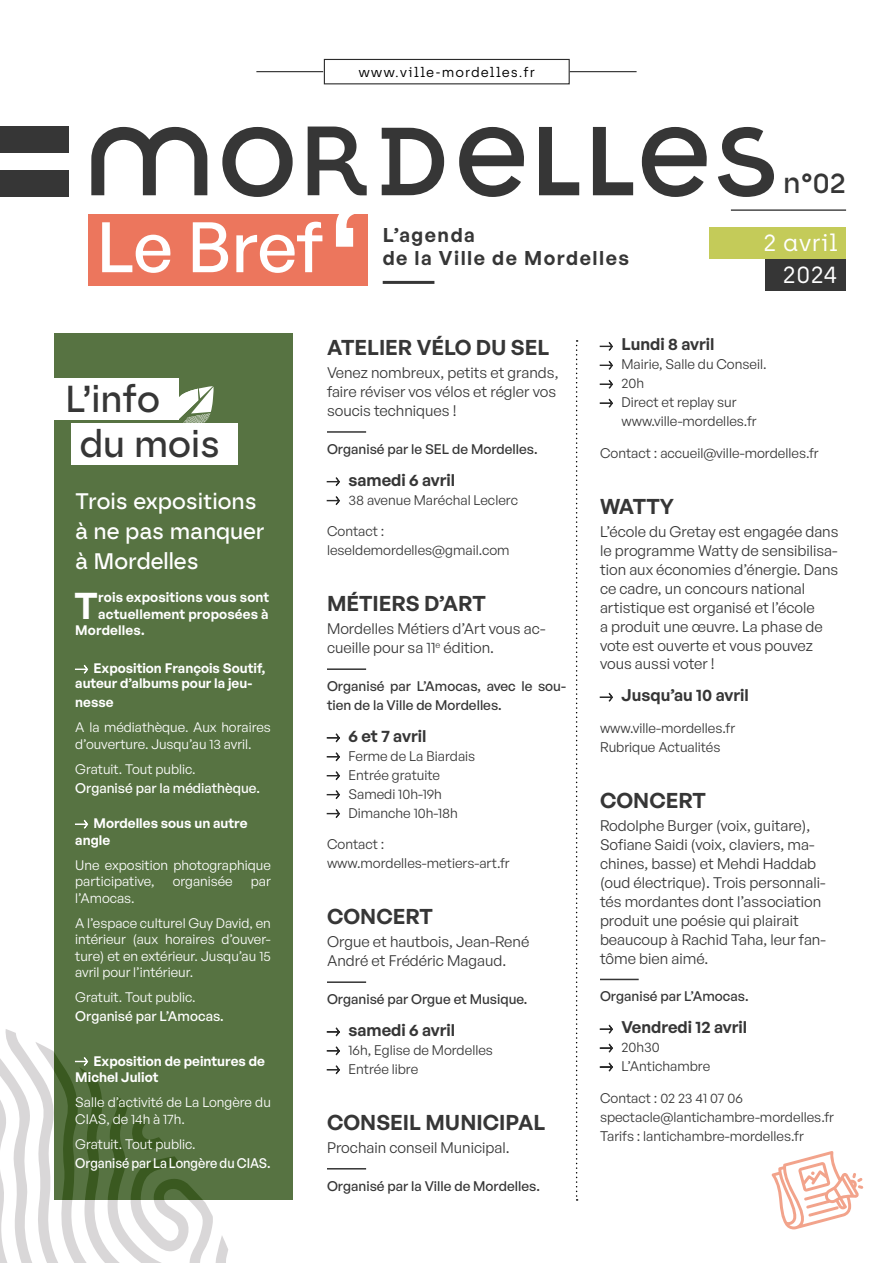
<style>
.page{position:relative;width:893px;height:1263px;background:#fff}
.page>*{position:absolute;margin:0;border:0;box-sizing:border-box;transform-origin:0 0}
.t1{font:500 69.45px "General Sans";color:#fff}
.t2{font:500 37.5px "Borna";color:#363636}
.t3{font:600 36.45px "General Sans";color:#fff}
.t4{font:500 29.55px "Borna";color:#363636}
.t5{font:23.25px/31.3px "Archia";color:#fff;text-align:right}
.t6{font:500 22.5px/30px "Borna";color:#fff}
.t7{font:600 21px "General Sans";color:#363636}
.t8{font:600 19.5px/22.5px "General Sans";letter-spacing:.075em;color:#363636}
.t9{font:600 16.5px "General Sans";color:#363636}
.t10{font:15px/18.9px "General Sans";color:#363636}
.t11{font:13.65px/18.9px "General Sans";color:#363636}
.t12{font:500 13.65px/18.9px "General Sans";color:#363636}
.t13{font:500 13.65px "General Sans";color:#fff}
.t14{font:500 13.65px "General Sans";color:#fff;scale:.94 1}
.t15{font:13.5px/16.5px "General Sans";color:#fff}
.t16{font:600 13.5px/16.5px "General Sans";color:#fff}
.t17{font:13.5px "Archia";letter-spacing:.075em;color:#000}
</style>
<div class="page">
<svg style="left:222px;top:127px;width:71px;height:70px"></svg>
<svg style="left:459px;top:127px;width:65px;height:70px"></svg>
<svg style="left:642px;top:127px;width:65px;height:70px"></svg>
<svg style="left:593px;top:127px;width:40px;height:68px"></svg>
<svg style="left:539px;top:127px;width:40px;height:68px"></svg>
<svg style="left:91px;top:127px;width:116px;height:68px"></svg>
<svg style="left:382px;top:128px;width:62px;height:67px"></svg>
<svg style="left:308px;top:127px;width:59px;height:68px"></svg>
<div style="left:88px;top:214px;width:279px;height:71px;background:#ec765d"></div>
<svg style="left:336px;top:214px;width:18px;height:33px"></svg>
<div style="left:324px;top:59px;width:246px;height:25px;border:1px solid #2b2b2b"></div>
<hr style="left:570px;top:71px;width:67px;height:1px;background:#2b2b2b">
<hr style="left:256px;top:71px;width:67px;height:1px;background:#2b2b2b">
<div style="left:0;top:171px;width:68px;height:26px;background:#363636"></div>
<div style="left:0;top:127px;width:68px;height:26px;background:#363636"></div>
<svg style="left:718px;top:127px;width:56px;height:70px"></svg>
<hr style="left:731px;top:209px;width:115px;height:2px;background:#363636">
<hr style="left:383px;top:281px;width:51px;height:3px;background:#363636">
<div style="left:54px;top:334px;width:239px;height:866px;background:#577342"></div>
<svg style="left:75px;top:665px;width:13px;height:9px"></svg>
<svg style="left:75px;top:820px;width:13px;height:9px"></svg>
<div style="left:71px;top:423px;width:166px;height:42px;background:#fff"></div>
<div style="left:54px;top:378px;width:124px;height:42px;background:#fff"></div>
<hr style="left:327px;top:431px;width:39px;height:2px;background:#363636">
<hr style="left:327px;top:668px;width:39px;height:2px;background:#363636">
<hr style="left:327px;top:981px;width:39px;height:2px;background:#363636">
<hr style="left:327px;top:1168px;width:39px;height:1px;background:#363636">
<svg style="left:327px;top:477px;width:13px;height:9px"></svg>
<svg style="left:327px;top:496px;width:13px;height:9px"></svg>
<svg style="left:327px;top:733px;width:13px;height:9px"></svg>
<svg style="left:327px;top:752px;width:13px;height:9px"></svg>
<svg style="left:327px;top:771px;width:13px;height:9px"></svg>
<svg style="left:327px;top:790px;width:13px;height:9px"></svg>
<svg style="left:327px;top:809px;width:13px;height:9px"></svg>
<svg style="left:327px;top:1027px;width:13px;height:9px"></svg>
<svg style="left:327px;top:1046px;width:13px;height:9px"></svg>
<svg style="left:327px;top:1065px;width:13px;height:9px"></svg>
<hr style="left:600px;top:979px;width:39px;height:1px;background:#363636">
<svg style="left:600px;top:342px;width:13px;height:9px"></svg>
<svg style="left:600px;top:361px;width:13px;height:9px"></svg>
<svg style="left:600px;top:380px;width:13px;height:9px"></svg>
<svg style="left:600px;top:399px;width:13px;height:9px"></svg>
<svg style="left:600px;top:693px;width:13px;height:9px"></svg>
<svg style="left:600px;top:1025px;width:13px;height:8px"></svg>
<svg style="left:600px;top:1044px;width:13px;height:8px"></svg>
<svg style="left:600px;top:1063px;width:13px;height:8px"></svg>
<svg style="left:178px;top:386px;width:36px;height:37px"></svg>
<svg style="left:0;top:1029px;width:228px;height:234px"></svg>
<div style="left:710px;top:227px;width:136px;height:32px;background:#c4cb59"></div>
<div style="left:766px;top:259px;width:80px;height:31px;background:#363636"></div>
<svg style="left:772px;top:1151px;width:91px;height:78px"></svg>
<svg style="left:576px;top:340px;width:2px;height:861px"></svg>
<p class="t17" style="left:358px;top:64px;width:178px">www.ville-mordelles.fr</p>
<h1 class="t1" style="left:97px;top:203px;width:228px">Le Bref</h1>
<h3 class="t8" style="left:383px;top:224px;width:248px">L’agenda<br>de la Ville de Mordelles</h3>
<h3 class="t4" style="left:783px;top:165px;width:64px">n°02</h3>
<h3 class="t5" style="left:763px;top:227px;width:76px">2 avril<br>2024</h3>
<h2 class="t2" style="left:65px;top:377px;width:97px">L’info</h2>
<h2 class="t2" style="left:80px;top:421px;width:142px">du mois</h2>
<h3 class="t6" style="left:75px;top:486px;width:191px">Trois expositions à ne pas manquer à Mordelles</h3>
<h3 class="t3" style="left:75px;top:582px;width:25px">T</h3>
<p class="t16" style="left:98px;top:589px;width:172px">rois expositions vous sont</p>
<p class="t16" style="left:98px;top:605px;width:172px">actuellement proposées à</p>
<p class="t16" style="left:75px;top:622px;width:71px">Mordelles.</p>
<p class="t16" style="left:75px;top:661px;width:192px;line-height:15px;text-indent:18px">Exposition François Soutif, auteur d’albums pour la jeu-</p>
<p class="t16" style="left:75px;top:694px;width:40px">nesse</p>
<p class="t15" style="left:75px;top:719px;width:197px">A la médiathèque. Aux horaires d’ouverture. Jusqu’au 13 avril.</p>
<p class="t15" style="left:75px;top:760px;width:122px">Gratuit. Tout public.</p>
<p class="t13" style="left:75px;top:779px;width:186px">Organisé par la médiathèque.</p>
<p class="t16" style="left:75px;top:815px;width:174px;text-indent:18px">Mordelles sous un autre angle</p>
<p class="t15" style="left:75px;top:856px;width:197px">Une exposition photographique participative,</p>
<p class="t15" style="left:173px;top:873px;width:61px">organisée</p>
<p class="t15" style="left:251px;top:873px;width:21px">par</p>
<p class="t15" style="left:75px;top:885px;width:197px;line-height:25px">l’Amocas.<br>A l’espace culturel Guy David, en</p>
<p class="t15" style="left:75px;top:931px;width:197px;text-align:justify">intérieur (aux horaires d’ouver&shy;ture) et en extérieur. Jusqu’au 15 avril pour l’intérieur.</p>
<p class="t15" style="left:75px;top:989px;width:122px">Gratuit. Tout public.</p>
<p class="t13" style="left:75px;top:1008px;width:150px">Organisé par L’Amocas.</p>
<p class="t16" style="left:75px;top:1052px;width:191px;text-indent:18px">Exposition de peintures de<br>Michel Juliot</p>
<p class="t15" style="left:75px;top:1093px;width:197px">Salle d’activité de La Longère du<br>CIAS, de 14h à 17h.</p>
<p class="t15" style="left:75px;top:1135px;width:122px">Gratuit. Tout public.</p>
<p class="t14" style="left:75px;top:1154px;width:210px">Organisé par La Longère du CIAS.</p>
<h3 class="t7" style="left:327px;top:334px;width:224px">ATELIER VÉLO DU SEL</h3>
<p class="t10" style="left:327px;top:363px;width:233px">Venez nombreux, petits et grands, faire réviser vos vélos et régler vos soucis techniques !</p>
<p class="t12" style="left:327px;top:439px;width:212px">Organisé par le SEL de Mordelles.</p>
<p class="t9" style="left:348px;top:469px;width:108px">samedi 6 avril</p>
<p class="t11" style="left:348px;top:490px;width:171px">38 avenue Maréchal Leclerc</p>
<p class="t11" style="left:327px;top:522px;width:184px">Contact : leseldemordelles@gmail.com</p>
<h3 class="t7" style="left:327px;top:590px;width:160px">MÉTIERS D’ART</h3>
<p class="t10" style="left:327px;top:619px;width:220px">Mordelles Métiers d’Art vous ac&shy;cueille pour sa 11<sup>e</sup> édition.</p>
<p class="t12" style="left:327px;top:676px;width:240px">Organisé par L’Amocas, avec le sou&shy;tien de la Ville de Mordelles.</p>
<p class="t9" style="left:348px;top:725px;width:79px">6 et 7 avril</p>
<p class="t11" style="left:348px;top:746px;width:128px">Ferme de La Biardais<br>Entrée gratuite<br>Samedi 10h-19h<br>Dimanche 10h-18h</p>
<p class="t11" style="left:327px;top:835px;width:184px">Contact : www.mordelles-metiers-art.fr</p>
<h3 class="t7" style="left:327px;top:903px;width:108px">CONCERT</h3>
<p class="t10" style="left:327px;top:932px;width:204px">Orgue et hautbois, Jean-René<br>André et Frédéric Magaud.</p>
<p class="t12" style="left:327px;top:989px;width:202px">Organisé par Orgue et Musique.</p>
<p class="t9" style="left:348px;top:1019px;width:108px">samedi 6 avril</p>
<p class="t11" style="left:348px;top:1040px;width:146px">16h, Eglise de Mordelles<br>Entrée libre</p>
<h3 class="t7" style="left:327px;top:1109px;width:220px">CONSEIL MUNICIPAL</h3>
<p class="t10" style="left:327px;top:1138px;width:184px">Prochain conseil Municipal.</p>
<p class="t12" style="left:327px;top:1176px;width:214px">Organisé par la Ville de Mordelles.</p>
<p class="t9" style="left:621px;top:334px;width:95px">Lundi 8 avril</p>
<p class="t11" style="left:621px;top:355px;width:147px">Mairie, Salle du Conseil.<br>20h<br>Direct et replay sur www.ville-mordelles.fr</p>
<p class="t11" style="left:600px;top:443px;width:220px">Contact : accueil@ville-mordelles.fr</p>
<h3 class="t7" style="left:600px;top:493px;width:76px">WATTY</h3>
<p class="t10" style="left:600px;top:522px;width:240px">L’école du Gretay est engagée dans le programme Watty de sensibilisa&shy;tion aux économies d’énergie. Dans ce cadre, un concours national artistique est organisé et l’école<br>a produit une œuvre. La phase de vote est ouverte et vous pouvez vous aussi voter !</p>
<p class="t9" style="left:621px;top:685px;width:129px">Jusqu’au 10 avril</p>
<p class="t11" style="left:600px;top:718px;width:137px">www.ville-mordelles.fr<br>Rubrique Actualités</p>
<h3 class="t7" style="left:600px;top:787px;width:108px">CONCERT</h3>
<p class="t10" style="left:600px;top:816px;width:227px">Rodolphe Burger (voix, guitare),<br>Sofiane Saidi (voix, claviers, ma&shy;chines, basse) et Mehdi Haddab (oud électrique). Trois personnali&shy;tés mordantes dont l’association produit une poésie qui plairait beaucoup à Rachid Taha, leur fan&shy;tôme bien aimé.</p>
<p class="t12" style="left:600px;top:987px;width:150px">Organisé par L’Amocas.</p>
<p class="t9" style="left:621px;top:1017px;width:127px">Vendredi 12 avril</p>
<p class="t11" style="left:621px;top:1037px;width:90px">20h30<br>L’Antichambre</p>
<p class="t11" style="left:600px;top:1088px;width:235px">Contact : 02 23 41 07 06 spectacle@lantichambre-mordelles.fr<br>Tarifs : lantichambre-mordelles.fr</p>
</div>
